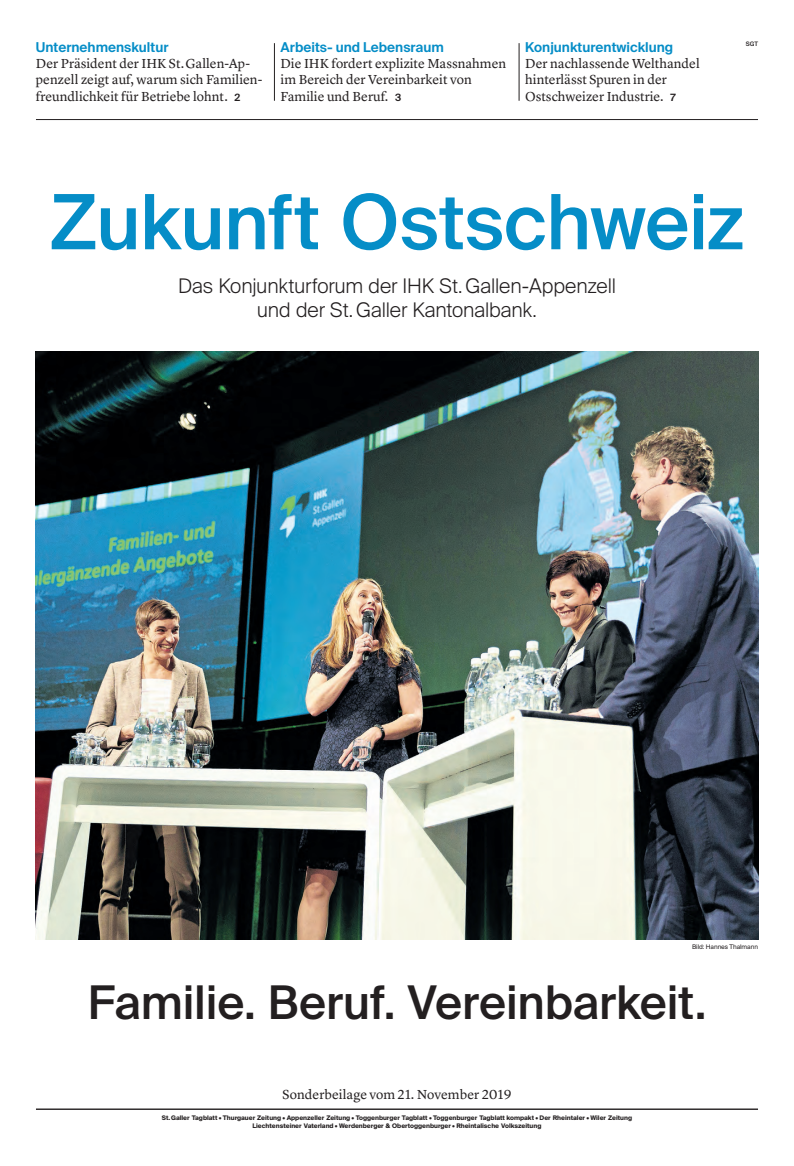
<style>
.page{position:relative;width:794px;height:1166px;background:#fff}
.page>*{position:absolute;margin:0;border:0;box-sizing:border-box;transform-origin:0 0}
.t1{font:500 76.12px "Suisse Intl";letter-spacing:-.01em;color:#058dc7}
.t2{font:500 46.38px "Suisse Intl";color:#231f20}
.t3{font:300 20.12px/24.2px "Suisse Intl";letter-spacing:-.005em;color:#231f20;text-align:center}
.t4{font:13.56px/16.3px "Lyon Text";color:#231f20}
.t5{font:600 13.56px "Suisse Intl";color:#058dc7}
.t6{font:700 6.3px/8.3px "Suisse Intl";letter-spacing:-.005em;color:#231f20;text-align:center}
.t7{font:6.3px "Suisse Intl";letter-spacing:-.005em;color:#231f20}
.t8{font:500 6.12px "Suisse Intl";color:#231f20}
.s1{font-family:"Suisse Intl";font-weight:600;font-size:10.06px}
</style>
<div class="page">
<hr style="left:519px;top:43px;width:1px;height:58px;background:#231f20">
<hr style="left:274px;top:43px;width:1px;height:58px;background:#231f20">
<hr style="left:36px;top:119px;width:722px;height:1px;background:#231f20">
<hr style="left:36px;top:1108px;width:722px;height:2px;background:#231f20">
<img style="left:36px;top:351px;width:722px;height:588px">
<p class="t5" style="left:36px;top:39px;width:134px">Unternehmenskultur</p>
<p class="t4" style="left:36px;top:54px;width:228px">Der Präsident der IHK St. Gallen-Ap&shy;penzell zeigt auf, warum sich Familien&shy;freundlichkeit für Betriebe lohnt. <span class="s1">2</span></p>
<p class="t5" style="left:281px;top:39px;width:165px">Arbeits- und Lebensraum</p>
<p class="t4" style="left:281px;top:54px;width:227px">Die IHK fordert explizite Massnahmen im Bereich der Vereinbarkeit von<br>Familie und Beruf. <span class="s1">3</span></p>
<p class="t5" style="left:525px;top:39px;width:149px">Konjunkturentwicklung</p>
<p class="t4" style="left:525px;top:54px;width:176px">Der nachlassende Welthandel hinterlässt Spuren in der<br>Ostschweizer Industrie. <span class="s1">7</span></p>
<p class="t8" style="left:746px;top:41px;width:14px">SGT</p>
<h1 class="t1" style="left:50px;top:178px;width:696px">Zukunft Ostschweiz</h1>
<h3 class="t3" style="left:178px;top:274px;width:439px">Das Konjunkturforum der IHK St.Gallen-Appenzell und der St.Galler Kantonalbank.</h3>
<p class="t7" style="left:692px;top:943px;width:67px">Bild: Hannes Thalmann</p>
<h2 class="t2" style="left:88px;top:975px;width:620px">Familie. Beruf. Vereinbarkeit.</h2>
<p class="t4" style="left:282px;top:1085px;width:231px">Sonderbeilage vom 21. November 2019</p>
<p class="t6" style="left:162px;top:1113px;width:472px">St.Galler Tagblatt • Thurgauer Zeitung • Appenzeller Zeitung • Toggenburger Tagblatt • Toggenburger Tagblatt kompakt • Der Rheintaler • Wiler Zeitung<br>Liechtensteiner Vaterland • Werdenberger &amp; Obertoggenburger • Rheintalische Volkszeitung</p>
</div>
